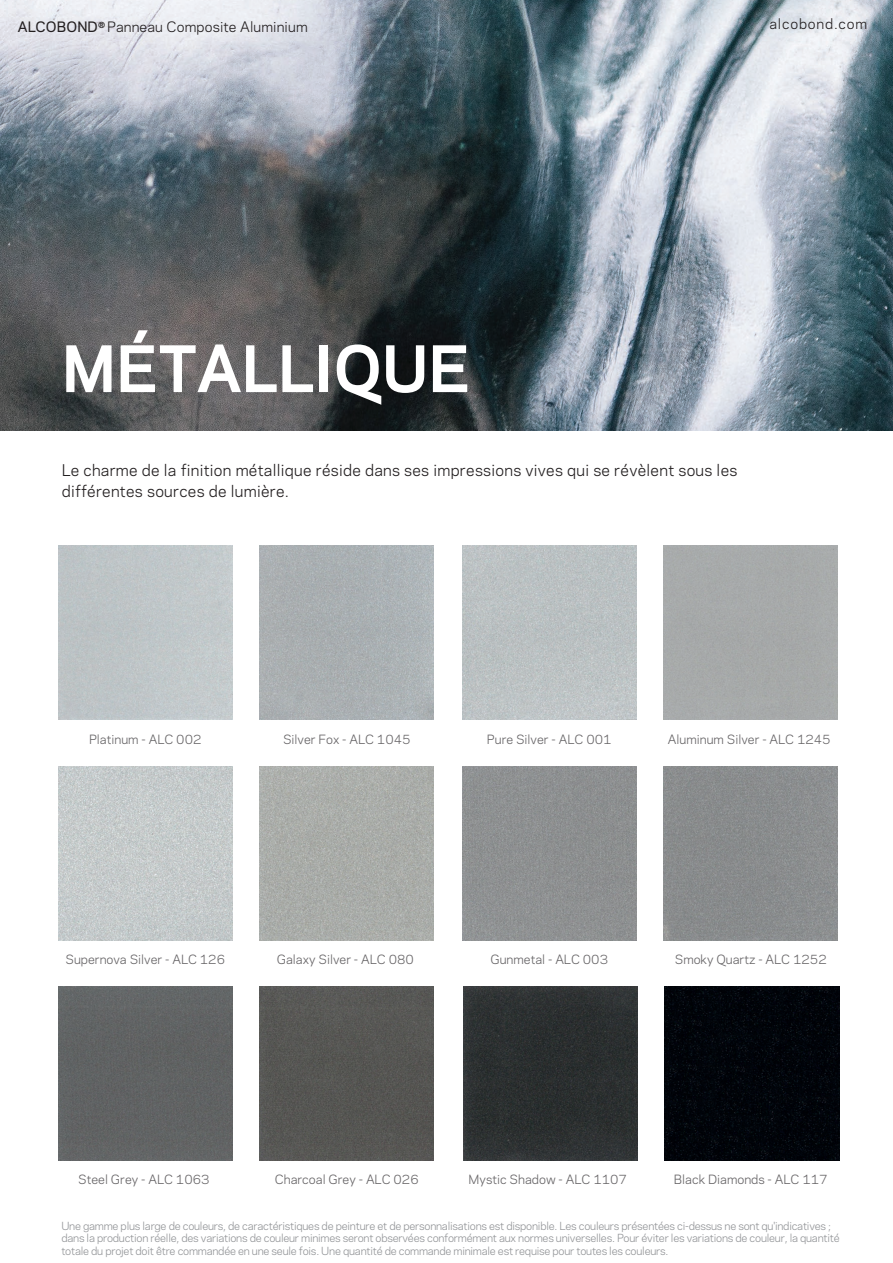
<style>
.page{position:relative;width:893px;height:1263px;background:#fff}
.page>*{position:absolute;margin:0;border:0;box-sizing:border-box;transform-origin:0 0}
.t1{font:700 60px "Galaxie Polaris";color:#fff}
.t2{font:15.15px/21px "Galaxie Polaris";letter-spacing:.02em;color:#231f20}
.t3{font:13.5px "Galaxie Polaris";letter-spacing:.01em;color:#231f20}
.t4{font:13.5px "Galaxie Polaris";letter-spacing:.06em;color:#231f20}
.t5{font:12px "Galaxie Polaris";color:#666466}
.t6{font:10.5px/12.6px "Galaxie Polaris";letter-spacing:-.02em;color:#939598}
.s1{font-weight:500}
</style>
<div class="page">
<img style="left:0;top:0;width:893px;height:431px">
<img style="left:462px;top:546px;width:174px;height:174px">
<img style="left:58px;top:546px;width:174px;height:174px">
<img style="left:462px;top:766px;width:174px;height:175px">
<div style="left:260px;top:986px;width:174px;height:174px;background:#575754"></div>
<div style="left:58px;top:986px;width:174px;height:174px;background:#616364"></div>
<img style="left:260px;top:766px;width:174px;height:175px">
<img style="left:665px;top:986px;width:174px;height:174px">
<img style="left:58px;top:766px;width:174px;height:175px">
<img style="left:260px;top:546px;width:174px;height:174px">
<img style="left:463px;top:986px;width:174px;height:174px">
<img style="left:664px;top:766px;width:174px;height:175px">
<p class="t3" style="left:18px;top:17px;width:291px"><span class="s1">ALCOBOND</span><sup>®</sup> Panneau Composite Aluminium</p>
<p class="t4" style="left:769px;top:14px;width:99px">alcobond.com</p>
<h1 class="t1" style="left:62px;top:324px;width:411px">MÉTALLIQUE</h1>
<h2 class="t2" style="left:62px;top:459px;width:677px">Le charme de la finition métallique réside dans ses impressions vives qui se révèlent sous les différentes sources de lumière.</h2>
<p class="t5" style="left:89px;top:731px;width:114px">Platinum - ALC 002</p>
<p class="t5" style="left:487px;top:731px;width:126px">Pure Silver - ALC 001</p>
<p class="t5" style="left:283px;top:731px;width:129px">Silver Fox - ALC 1045</p>
<p class="t5" style="left:668px;top:731px;width:164px">Aluminum Silver - ALC 1245</p>
<p class="t5" style="left:65px;top:950px;width:161px">Supernova Silver - ALC 126</p>
<p class="t5" style="left:490px;top:950px;width:119px">Gunmetal - ALC 003</p>
<p class="t5" style="left:675px;top:950px;width:153px">Smoky Quartz - ALC 1252</p>
<p class="t5" style="left:277px;top:950px;width:139px">Galaxy Silver - ALC 080</p>
<p class="t5" style="left:78px;top:1170px;width:133px">Steel Grey - ALC 1063</p>
<p class="t5" style="left:275px;top:1170px;width:145px">Charcoal Grey - ALC 026</p>
<p class="t5" style="left:469px;top:1170px;width:160px">Mystic Shadow - ALC 1107</p>
<p class="t5" style="left:674px;top:1170px;width:155px">Black Diamonds - ALC 117</p>
<p class="t6" style="left:61px;top:1219px;width:780px">Une gamme plus large de couleurs, de caractéristiques de peinture et de personnalisations est disponible. Les couleurs présentées ci-dessus ne sont qu'indicatives ; dans la production réelle, des variations de couleur minimes seront observées conformément aux normes universelles. Pour éviter les variations de couleur, la quantité totale du projet doit être commandée en une seule fois. Une quantité de commande minimale est requise pour toutes les couleurs.</p>
</div>
